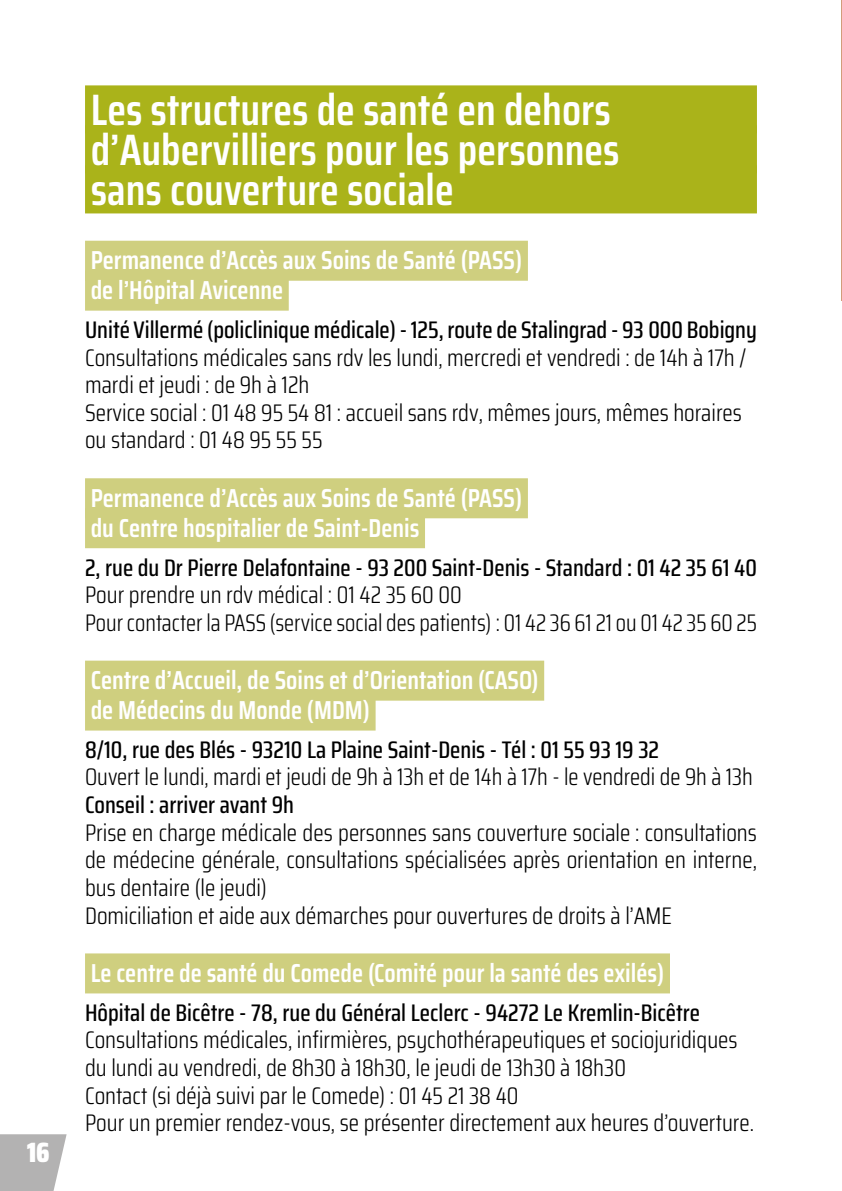
<style>
.page{position:relative;width:842px;height:1191px;background:#fff}
.page>*{position:absolute;margin:0;border:0;box-sizing:border-box;transform-origin:0 0}
.t1{font:600 44px/40px "Saira Condensed";color:#fff}
.t2{font:900 28px "Saira Condensed";color:#fff}
.t3{font:600 26px/30px "Saira Condensed";color:#fff}
.t4{font:300 24px/27.6px "Saira Condensed";color:#000}
.t5{font:500 24px "Saira Condensed";color:#000}
</style>
<div class="page">
<div style="left:85px;top:85px;width:672px;height:48px;background:#aab31a"></div>
<div style="left:85px;top:125px;width:672px;height:48px;background:#aab31a"></div>
<div style="left:85px;top:165px;width:672px;height:48px;background:#aab31a"></div>
<div style="left:85px;top:241px;width:443px;height:40px;background:#cfcf7f"></div>
<div style="left:85px;top:271px;width:204px;height:40px;background:#cfcf7f"></div>
<div style="left:85px;top:478px;width:443px;height:40px;background:#cfcf7f"></div>
<div style="left:85px;top:508px;width:340px;height:40px;background:#cfcf7f"></div>
<div style="left:85px;top:660px;width:459px;height:40px;background:#cfcf7f"></div>
<div style="left:85px;top:690px;width:291px;height:40px;background:#cfcf7f"></div>
<div style="left:85px;top:953px;width:585px;height:40px;background:#cfcf7f"></div>
<svg style="left:0;top:1134px;width:67px;height:57px;background:#bbbaba"></svg>
<p class="t2" style="left:27px;top:1130px;width:24px">16</p>
<h1 class="t1" style="left:91px;top:89px;width:530px">Les structures de santé en dehors d’Aubervilliers pour les personnes sans couverture sociale</h1>
<p class="t3" style="left:91px;top:245px;width:433px">Permanence d’Accès aux Soins de Santé (PASS) de l’Hôpital Avicenne</p>
<p class="t5" style="left:85px;top:312px;width:673px">Unité Villermé (policlinique médicale) - 125, route de Stalingrad - 93 000 Bobigny</p>
<p class="t4" style="left:85px;top:343px;width:663px">Consultations médicales sans rdv les lundi, mercredi et vendredi : de 14h à 17h / mardi et jeudi : de 9h à 12h<br>Service social : 01 48 95 54 81 : accueil sans rdv, mêmes jours, mêmes horaires ou standard : 01 48 95 55 55</p>
<p class="t3" style="left:91px;top:482px;width:433px">Permanence d’Accès aux Soins de Santé (PASS) du Centre hospitalier de Saint-Denis</p>
<p class="t5" style="left:85px;top:549px;width:673px">2, rue du Dr Pierre Delafontaine - 93 200 Saint-Denis - Standard : 01 42 35 61 40</p>
<p class="t4" style="left:85px;top:580px;width:673px">Pour prendre un rdv médical : 01 42 35 60 00<br>Pour contacter la PASS (service social des patients) : 01 42 36 61 21 ou 01 42 35 60 25</p>
<p class="t3" style="left:91px;top:664px;width:449px">Centre d’Accueil, de Soins et d’Orientation (CASO) de Médecins du Monde (MDM)</p>
<p class="t5" style="left:85px;top:731px;width:575px">8/10, rue des Blés - 93210 La Plaine Saint-Denis - Tél : 01 55 93 19 32</p>
<p class="t4" style="left:85px;top:762px;width:669px">Ouvert le lundi, mardi et jeudi de 9h à 13h et de 14h à 17h - le vendredi de 9h à 13h</p>
<p class="t5" style="left:85px;top:787px;width:211px">Conseil : arriver avant 9h</p>
<p class="t4" style="left:85px;top:818px;width:673px">Prise en charge médicale des personnes sans couverture sociale : consultations de médecine générale, consultations spécialisées après orientation en interne, bus dentaire (le jeudi)<br>Domiciliation et aide aux démarches pour ouvertures de droits à l’AME</p>
<p class="t3" style="left:91px;top:957px;width:575px">Le centre de santé du Comede (Comité pour la santé des exilés)</p>
<p class="t5" style="left:85px;top:994px;width:616px">Hôpital de Bicêtre - 78, rue du Général Leclerc - 94272 Le Kremlin-Bicêtre</p>
<p class="t4" style="left:85px;top:1025px;width:671px">Consultations médicales, infirmières, psychothérapeutiques et sociojuridiques du lundi au vendredi, de 8h30 à 18h30, le jeudi de 13h30 à 18h30<br>Contact (si déjà suivi par le Comede) : 01 45 21 38 40<br>Pour un premier rendez-vous, se présenter directement aux heures d’ouverture.</p>
</div>
